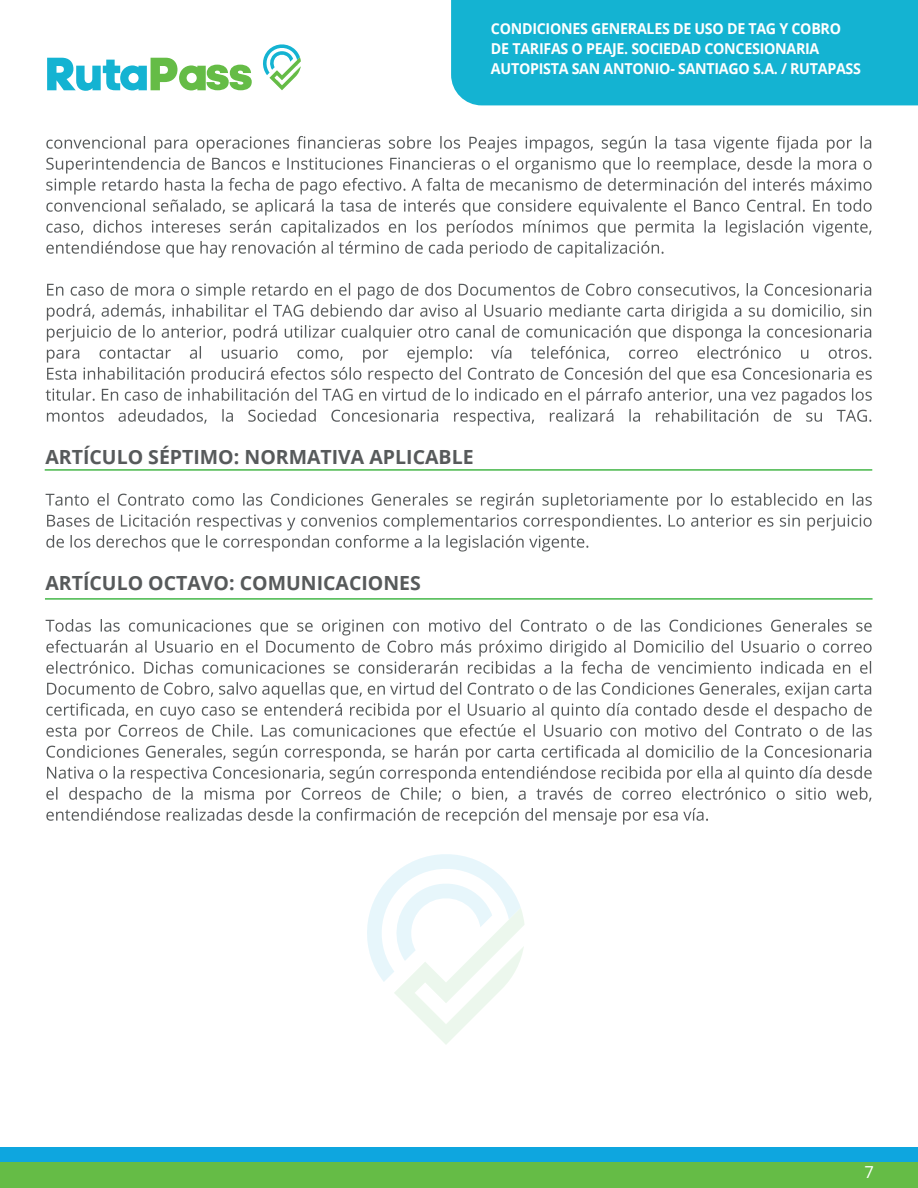
<style>
.page{position:relative;width:918px;height:1188px;background:#fff}
.page>*{position:absolute;margin:0;border:0;box-sizing:border-box;transform-origin:0 0}
.t1{font:700 19.5px "Open Sans";color:#575a5b}
.t2{font:18px "Open Sans";color:#fff}
.t3{font:16.5px "Open Sans";color:#fff}
.t4{font:700 15px/20.1px "Open Sans";letter-spacing:-.02em;color:#fff;scale:.95 1}
</style>
<div class="page">
<svg style="left:46px;top:136px;width:826px;height:122px"></svg>
<svg style="left:46px;top:283px;width:826px;height:143px"></svg>
<svg style="left:46px;top:493px;width:826px;height:59px"></svg>
<svg style="left:46px;top:619px;width:826px;height:55px"></svg>
<svg style="left:46px;top:682px;width:826px;height:143px"></svg>
<hr style="left:45px;top:598px;width:828px;height:2px;background:#45b749">
<svg style="left:367px;top:854px;width:157px;height:190px"></svg>
<hr style="left:45px;top:469px;width:827px;height:2px;background:#45b749">
<svg style="left:47px;top:58px;width:205px;height:33px"></svg>
<svg style="left:263px;top:44px;width:38px;height:46px"></svg>
<div style="left:0;top:1161px;width:918px;height:27px;background:#65bc46"></div>
<div style="left:0;top:1147px;width:918px;height:14px;background:#0ea6df"></div>
<div style="left:451px;top:0;width:467px;height:105px;background:#14b3d2"></div>
<p class="t4" style="left:491px;top:18px;width:391px">CONDICIONES GENERALES DE USO DE TAG Y COBRO<br>DE TARIFAS O PEAJE. SOCIEDAD CONCESIONARIA<br>AUTOPISTA SAN ANTONIO- SANTIAGO S.A. / RUTAPASS</p>
<h1 class="t1" style="left:45px;top:443px;width:430px">ARTÍCULO SÉPTIMO: NORMATIVA APLICABLE</h1>
<h1 class="t1" style="left:45px;top:569px;width:377px">ARTÍCULO OCTAVO: COMUNICACIONES</h1>
<p class="t2" style="left:861px;top:1152px;width:41px">7 <sup>7</sup></p>
<p class="t3" style="left:864px;top:1160px;width:11px">7</p>
</div>
